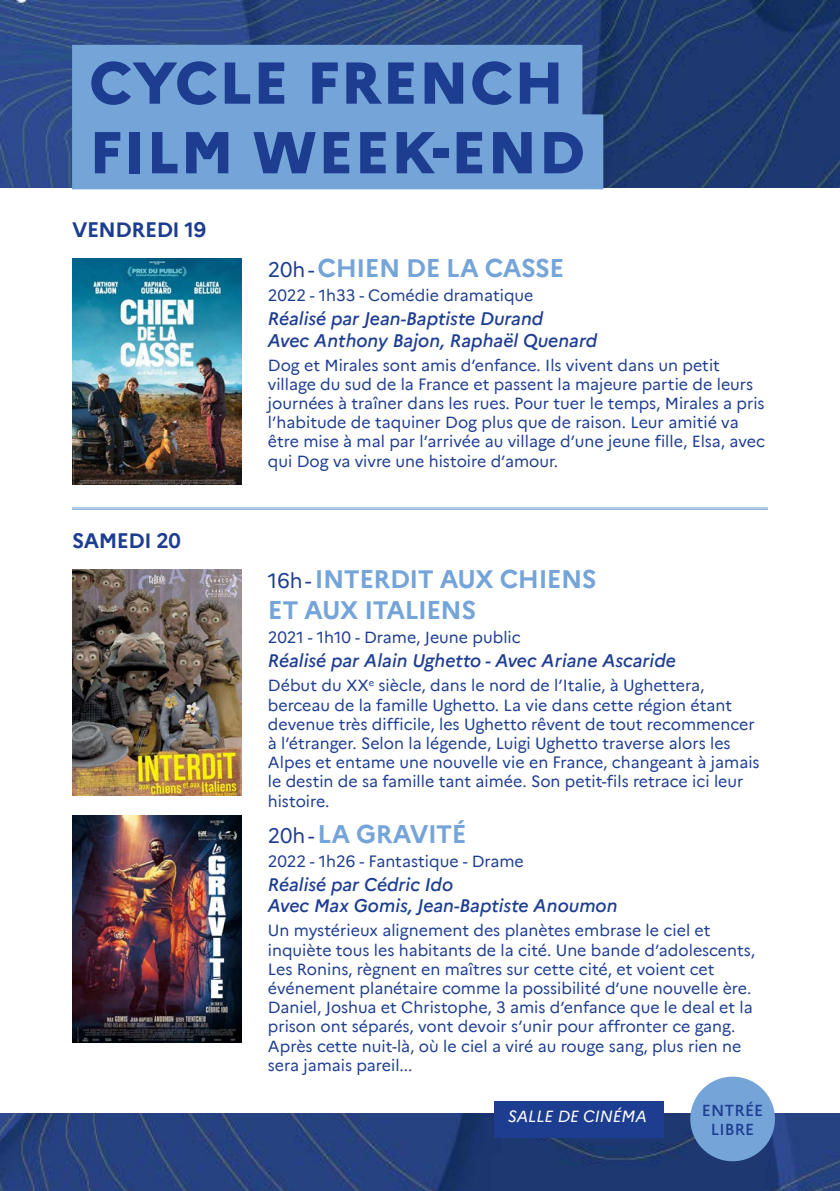
<style>
.page{position:relative;width:840px;height:1191px;background:#fff}
.page>*{position:absolute;margin:0;border:0;box-sizing:border-box;transform-origin:0 0}
.t1{font:800 58.8px/69.6px "Marianne";letter-spacing:.02em;color:#1d3d91}
.t2{font:700 25.2px/31.4px "Marianne";letter-spacing:-.02em;color:#74a4d8}
.t3{font:700 20.6px "Marianne";letter-spacing:-.02em;color:#1d3d91}
.t4{font:italic 500 18px/21.6px "Marianne";color:#1d3d91}
.t5{font:16px/19.2px "Marianne";color:#1d3d91}
.t6{font:italic 16px "Marianne";color:#fff}
.t7{font:500 15.8px/19px "Marianne";letter-spacing:.01em;color:#1d3d91;text-align:center}
.s1{font-weight:400;font-size:20.6px;color:#1d3d91}
</style>
<div class="page">
<img style="left:0;top:0;width:839px;height:1191px">
<div style="left:0;top:189px;width:839px;height:924px;background:#fff"></div>
<img style="left:72px;top:258px;width:169px;height:227px">
<div style="left:72px;top:45px;width:510px;height:75px;background:#74a4d8"></div>
<div style="left:72px;top:114px;width:531px;height:75px;background:#74a4d8"></div>
<div style="left:690px;top:1076px;width:84px;height:85px;background:#74a4d8;border-radius:50%"></div>
<img style="left:72px;top:569px;width:169px;height:227px">
<div style="left:493px;top:1100px;width:170px;height:37px;background:#1d3d91"></div>
<hr style="left:72px;top:507px;width:695px;height:1px;background:#74a4d8">
<hr style="left:72px;top:509px;width:695px;height:1px;background:#74a4d8">
<img style="left:72px;top:815px;width:169px;height:227px">
<h1 class="t1" style="left:89px;top:43px;width:497px">CYCLE FRENCH<br>FILM WEEK-END</h1>
<p class="t3" style="left:72px;top:213px;width:135px">VENDREDI 19</p>
<p class="t3" style="left:72px;top:524px;width:110px">SAMEDI 20</p>
<h2 class="t2" style="left:268px;top:250px;width:298px"><span class="s1">20h -</span> CHIEN DE LA CASSE</h2>
<p class="t5" style="left:268px;top:284px;width:267px">2022 - 1h33 - Comédie dramatique</p>
<p class="t4" style="left:268px;top:306px;width:330px">Réalisé par Jean-Baptiste Durand<br>Avec Anthony Bajon, Raphaël Quenard</p>
<p class="t5" style="left:268px;top:354px;width:498px">Dog et Mirales sont amis d’enfance. Ils vivent dans un petit village du sud de la France et passent la majeure partie de leurs journées à traîner dans les rues. Pour tuer le temps, Mirales a pris l’habitude de taquiner Dog plus que de raison. Leur amitié va être mise à mal par l’arrivée au village d’une jeune fille, Elsa, avec qui Dog va vivre une histoire d’amour.</p>
<h2 class="t2" style="left:268px;top:561px;width:330px"><span class="s1">16h -</span> INTERDIT AUX CHIENS<br>ET AUX ITALIENS</h2>
<p class="t5" style="left:268px;top:627px;width:254px">2021 - 1h10 - Drame, Jeune public</p>
<p class="t4" style="left:268px;top:648px;width:409px">Réalisé par Alain Ughetto - Avec Ariane Ascaride</p>
<p class="t5" style="left:268px;top:675px;width:493px">Début du XX<sup>e</sup> siècle, dans le nord de l’Italie, à Ughettera, berceau de la famille Ughetto. La vie dans cette région étant devenue très difficile, les Ughetto rêvent de tout recommencer à l’étranger. Selon la légende, Luigi Ughetto traverse alors les Alpes et entame une nouvelle vie en France, changeant à jamais le destin de sa famille tant aimée. Son petit-fils retrace ici leur histoire.</p>
<h2 class="t2" style="left:268px;top:816px;width:200px"><span class="s1">20h -</span> LA GRAVITÉ</h2>
<p class="t5" style="left:268px;top:850px;width:257px">2022 - 1h26 - Fantastique - Drame</p>
<p class="t4" style="left:268px;top:872px;width:351px">Réalisé par Cédric Ido<br>Avec Max Gomis, Jean-Baptiste Anoumon</p>
<p class="t5" style="left:268px;top:919px;width:488px">Un mystérieux alignement des planètes embrase le ciel et inquiète tous les habitants de la cité. Une bande d’adolescents, Les Ronins, règnent en maîtres sur cette cité, et voient cet événement planétaire comme la possibilité d’une nouvelle ère.<br>Daniel, Joshua et Christophe, 3 amis d’enfance que le deal et la prison ont séparés, vont devoir s’unir pour affronter ce gang.<br>Après cette nuit-là, où le ciel a viré au rouge sang, plus rien ne sera jamais pareil...</p>
<p class="t6" style="left:507px;top:1104px;width:140px">SALLE DE CINÉMA</p>
<p class="t7" style="left:701px;top:1099px;width:63px">ENTRÉE<br>LIBRE</p>
</div>
